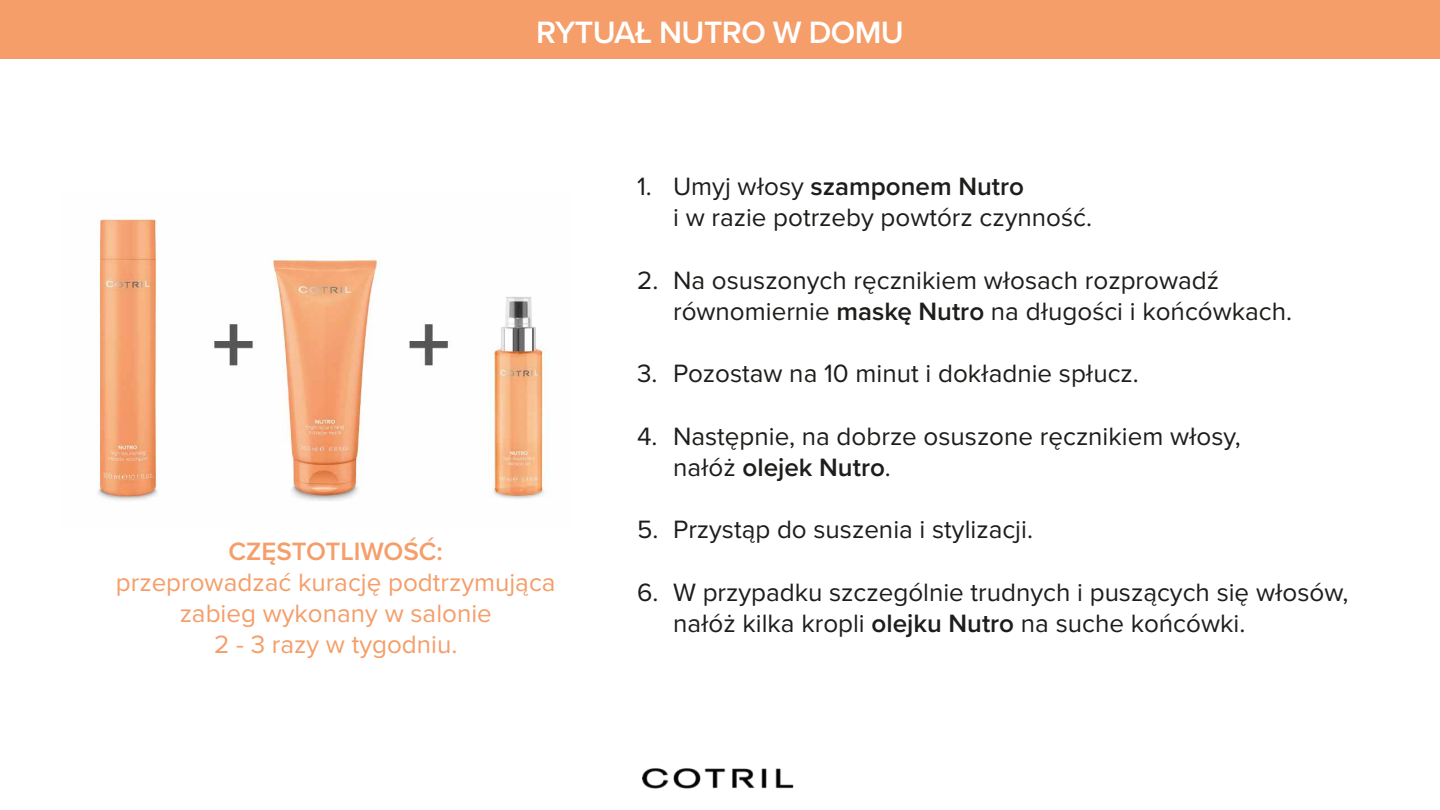
<style>
.page{position:relative;width:1440px;height:810px;background:#fff}
.page>*{position:absolute;margin:0;border:0;box-sizing:border-box;transform-origin:0 0}
.t1{font:600 32px "Proxima Nova";letter-spacing:-.02em;color:#fff}
.t2{font:26px/31.2px "Proxima Nova";color:#1d1d1b}
.t3{font:26px/31.2px "Proxima Nova";color:#f59e6a;text-align:center}
.t4{font:600 26px "Proxima Nova";color:#f59e6a}
.s1{font-weight:600}
</style>
<div class="page">
<div style="left:0;top:0;width:1440px;height:59px;background:#f59e6a"></div>
<img style="left:642px;top:768px;width:152px;height:21px">
<img style="left:97px;top:219px;width:453px;height:282px">
<p class="t1" style="left:536px;top:9px;width:369px">RYTUAŁ NUTRO W DOMU</p>
<p class="t4" style="left:229px;top:532px;width:216px">CZĘSTOTLIWOŚĆ:</p>
<p class="t3" style="left:116px;top:568px;width:441px">przeprowadzać kurację podtrzymująca zabieg wykonany w salonie<br>2 - 3 razy w tygodniu.</p>
<p class="t2" style="left:673px;top:172px;width:420px;text-indent:-36px">1. Umyj włosy <span class="s1">szamponem Nutro<br></span>i w razie potrzeby powtórz czynność.</p>
<p class="t2" style="left:673px;top:265px;width:621px;text-indent:-36px">2. Na osuszonych ręcznikiem włosach rozprowadź równomiernie <span class="s1">maskę Nutro</span> na długości i końcówkach.</p>
<p class="t2" style="left:637px;top:359px;width:503px">3. Pozostaw na 10 minut i dokładnie spłucz.</p>
<p class="t2" style="left:673px;top:421px;width:569px;text-indent:-36px">4. Następnie, na dobrze osuszone ręcznikiem włosy, nałóż <span class="s1">olejek Nutro</span>.</p>
<p class="t2" style="left:637px;top:515px;width:397px">5. Przystąp do suszenia i stylizacji.</p>
<p class="t2" style="left:673px;top:577px;width:677px;text-indent:-36px">6. W przypadku szczególnie trudnych i puszących się włosów, nałóż kilka kropli <span class="s1">olejku Nutro</span> na suche końcówki.</p>
</div>
